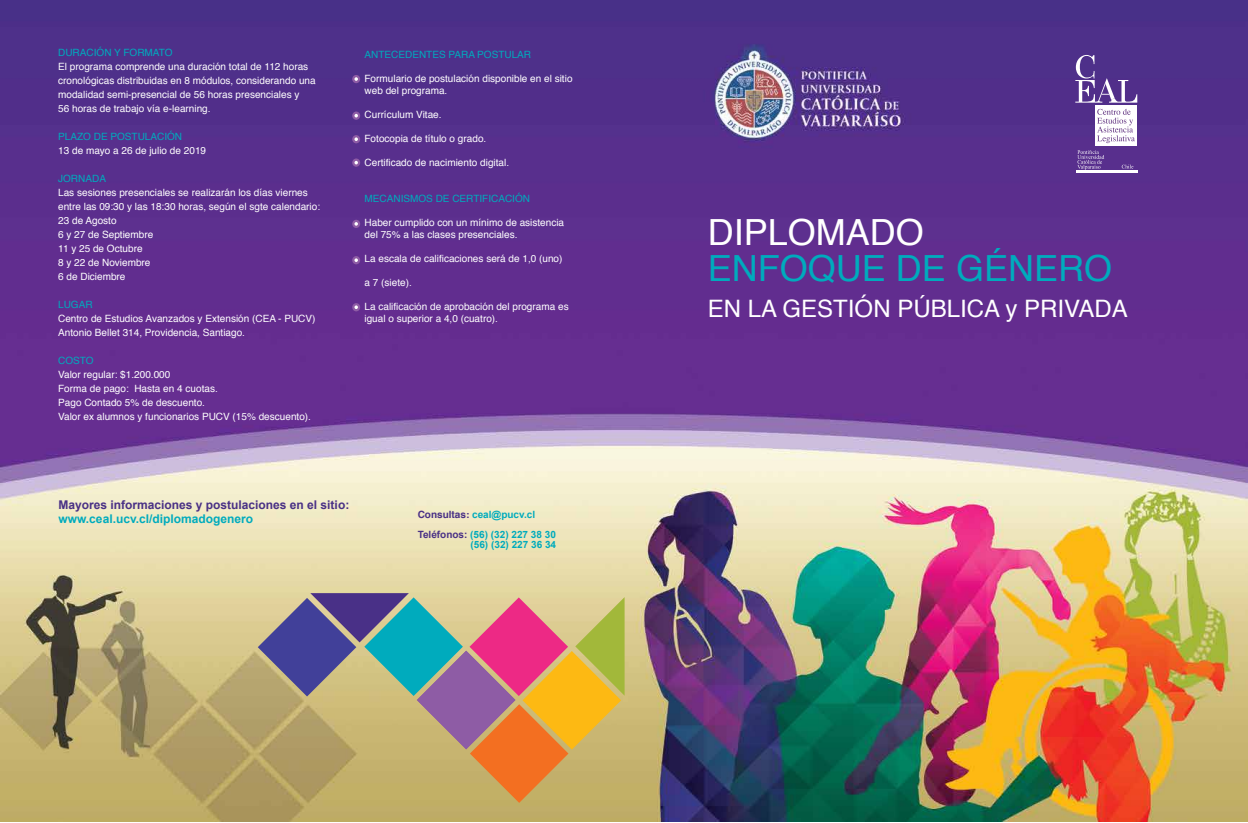
<style>
.page{position:relative;width:1248px;height:823px;background:#fff}
.page>*{position:absolute;margin:0;border:0;box-sizing:border-box;transform-origin:0 0}
.t1{font:36px "Helvetica";color:#00abbd}
.t2{font:36px "Helvetica";color:#fff}
.t3{font:24px "Helvetica";color:#fff}
.t4{font:700 12px "Arial";color:#493085}
.t5{font:700 12px "Arial";color:#00abbd}
.t6{font:10px/14px "Helvetica";color:#fff}
.t7{font:10px "Helvetica";color:#00abbd}
.t8{font:700 10px/20px "Arial";color:#00abbd}
.s1{font-family:"Helvetica";color:#493085}
.s2{color:#493085}
</style>
<div class="page">
<img style="left:0;top:0;width:1247px;height:820px">
<div style="left:1095px;top:105px;width:42px;height:40px;background:#fff"></div>
<svg style="left:1097px;top:109px;width:37px;height:34px"></svg>
<hr style="left:1075px;top:170px;width:62px;height:2px;background:#fff">
<svg style="left:1077px;top:150px;width:27px;height:20px"></svg>
<svg style="left:1121px;top:164px;width:12px;height:4px"></svg>
<svg style="left:1075px;top:55px;width:62px;height:48px;background:#6d539e"></svg>
<svg style="left:258px;top:592px;width:366px;height:210px;background:#b29774"></svg>
<svg style="left:352px;top:111px;width:8px;height:9px"></svg>
<svg style="left:354px;top:114px;width:4px;height:3px"></svg>
<div style="left:352px;top:135px;width:8px;height:8px;background:#8e5ca5;border-radius:50%"></div>
<svg style="left:354px;top:137px;width:4px;height:4px"></svg>
<svg style="left:352px;top:158px;width:8px;height:9px"></svg>
<svg style="left:354px;top:161px;width:4px;height:3px"></svg>
<div style="left:352px;top:256px;width:8px;height:8px;background:#8e5ca5;border-radius:50%"></div>
<svg style="left:354px;top:258px;width:4px;height:4px"></svg>
<svg style="left:352px;top:220px;width:8px;height:8px"></svg>
<div style="left:352px;top:303px;width:8px;height:8px;background:#8e5ca5;border-radius:50%"></div>
<svg style="left:354px;top:305px;width:4px;height:4px"></svg>
<div style="left:352px;top:75px;width:8px;height:8px;background:#8e5ca5;border-radius:50%"></div>
<svg style="left:354px;top:77px;width:4px;height:4px"></svg>
<p class="t7" style="left:58px;top:45px;width:116px">DURACIÓN Y FORMATO</p>
<p class="t6" style="left:58px;top:60px;width:259px">El programa comprende una duración total de 112 horas cronológicas distribuidas en 8 módulos, considerando una modalidad semi-presencial de 56 horas presenciales y<br>56 horas de trabajo vía e-learning.</p>
<p class="t7" style="left:58px;top:129px;width:125px">PLAZO DE POSTULACIÓN</p>
<p class="t6" style="left:58px;top:144px;width:149px">13 de mayo a 26 de julio de 2019</p>
<p class="t7" style="left:58px;top:171px;width:49px">JORNADA</p>
<p class="t6" style="left:58px;top:186px;width:263px">Las sesiones presenciales se realizarán los días viernes entre las 09:30 y las 18:30 horas, según el sgte calendario:<br>23 de Agosto<br>6 y 27 de Septiembre<br>11 y 25 de Octubre<br>8 y 22 de Noviembre<br>6 de Diciembre</p>
<p class="t7" style="left:58px;top:297px;width:36px">LUGAR</p>
<p class="t6" style="left:58px;top:312px;width:259px">Centro de Estudios Avanzados y Extensión (CEA - PUCV)<br>Antonio Bellet 314, Providencia, Santiago.</p>
<p class="t7" style="left:58px;top:353px;width:37px">COSTO</p>
<p class="t6" style="left:58px;top:368px;width:254px">Valor regular: $1.200.000<br>Forma de pago: Hasta en 4 cuotas.<br>Pago Contado 5% de descuento.<br>Valor ex alumnos y funcionarios PUCV (15% descuento).</p>
<p class="t7" style="left:364px;top:47px;width:168px">ANTECEDENTES PARA POSTULAR</p>
<p class="t6" style="left:364px;top:73px;width:209px;line-height:12px">Formulario de postulación disponible en el sitio web del programa.</p>
<p class="t6" style="left:364px;top:108px;width:79px">Currículum Vitae.</p>
<p class="t6" style="left:364px;top:132px;width:123px">Fotocopia de título o grado.</p>
<p class="t6" style="left:364px;top:156px;width:146px">Certificado de nacimiento digital.</p>
<p class="t7" style="left:364px;top:191px;width:167px">MECANISMOS DE CERTIFICACIÓN</p>
<p class="t6" style="left:364px;top:217px;width:201px;line-height:12px">Haber cumplido con un mínimo de asistencia del 75% a las clases presenciales.</p>
<p class="t6" style="left:364px;top:252px;width:199px">La escala de calificaciones será de 1,0 (uno)</p>
<p class="t6" style="left:364px;top:276px;width:49px">a 7 (siete).</p>
<p class="t6" style="left:364px;top:301px;width:205px;line-height:12px">La calificación de aprobación del programa es igual o superior a 4,0 (cuatro).</p>
<p class="t4" style="left:58px;top:496px;width:292px">Mayores informaciones y postulaciones en el sitio:</p>
<p class="t5" style="left:58px;top:510px;width:196px">www.ceal.ucv.cl/diplomadogenero</p>
<p class="t8" style="left:417px;top:504px;width:140px"><span class="s1">Consultas:</span> ceal@pucv.cl<br><span class="s2">Teléfonos:</span> (56) (32) 227 38 30</p>
<p class="t8" style="left:470px;top:534px;width:87px">(56) (32) 227 36 34</p>
<h1 class="t2" style="left:707px;top:204px;width:218px">DIPLOMADO</h1>
<h1 class="t1" style="left:707px;top:240px;width:406px">ENFOQUE DE GÉNERO</h1>
<h2 class="t3" style="left:707px;top:290px;width:421px">EN LA GESTIÓN PÚBLICA y PRIVADA</h2>
</div>
